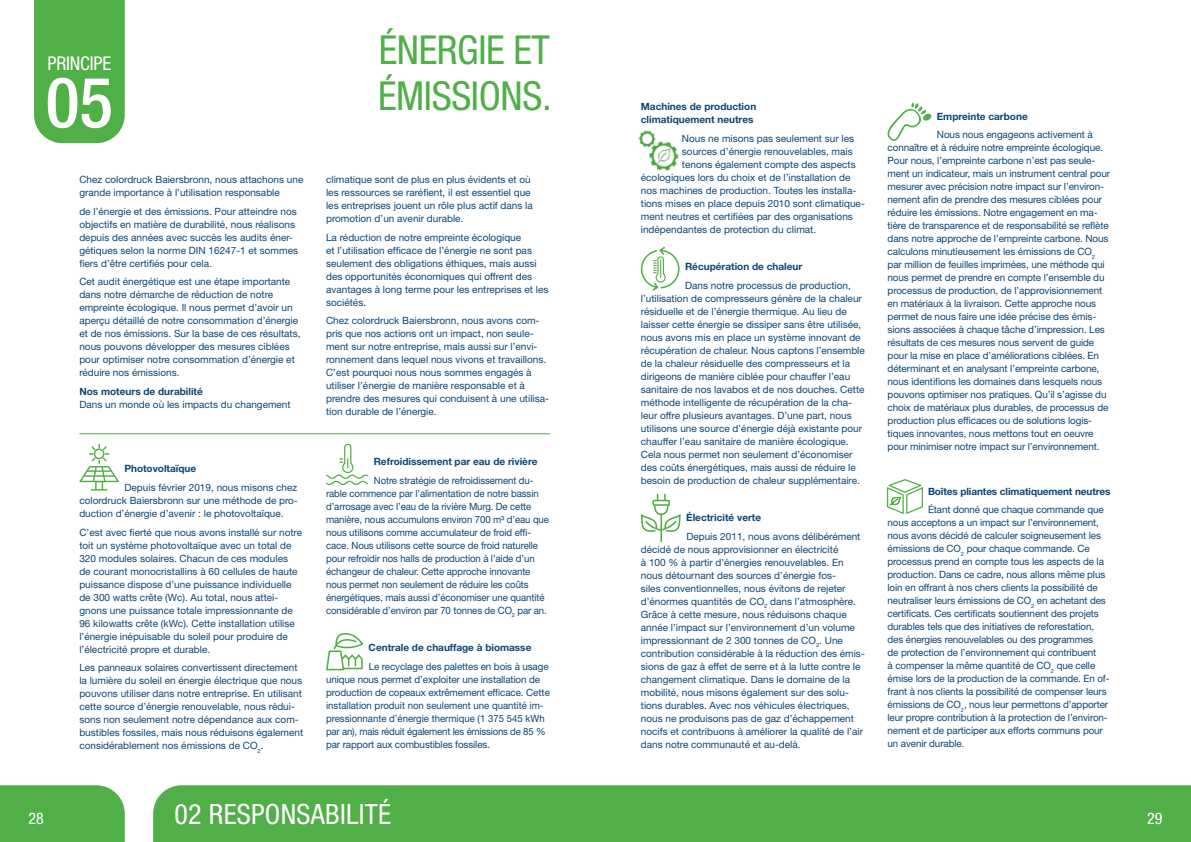
<style>
.page{position:relative;width:1191px;height:842px;background:#fff}
.page>*{position:absolute;margin:0;border:0;box-sizing:border-box;transform-origin:0 0}
.t1{font:500 condensed 70px "Helvetica Neue LT Std";color:#fff}
.t2{font:condensed 40px/46px "Helvetica Neue LT Std";letter-spacing:-.01em;color:#50af47}
.t3{font:condensed 28px "Helvetica Neue LT Std";letter-spacing:.01em;color:#fff}
.t4{font:condensed 19px "Helvetica Neue LT Std";letter-spacing:-.01em;color:#fff}
.t5{font:condensed 16px "Helvetica Neue LT Std";color:#fff}
.t6{font:10px/13px "Helvetica Neue LT Std";color:#0c4573}
.t7{font:10px/13px "Helvetica Neue LT Std";color:#0c4573;scale:.96 1}
.t8{font:700 10px/13px "Helvetica Neue LT Std";color:#0c4573}
</style>
<div class="page">
<div style="left:153px;top:785px;width:1038px;height:57px;background:#50af47"></div>
<div style="left:0;top:785px;width:125px;height:57px;background:#50af47"></div>
<svg style="left:79px;top:444px;width:40px;height:47px"></svg>
<svg style="left:326px;top:444px;width:42px;height:41px"></svg>
<svg style="left:326px;top:633px;width:37px;height:37px"></svg>
<svg style="left:641px;top:247px;width:38px;height:43px"></svg>
<svg style="left:641px;top:494px;width:40px;height:48px"></svg>
<svg style="left:887px;top:103px;width:45px;height:38px"></svg>
<svg style="left:886px;top:479px;width:37px;height:35px"></svg>
<img style="left:638px;top:130px;width:40px;height:40px">
<div style="left:34px;top:0;width:91px;height:143px;background:#50af47"></div>
<hr style="left:79px;top:433px;width:471px;height:1px;background:#50af47">
<h3 class="t4" style="left:47px;top:52px;width:65px">PRINCIPE</h3>
<h1 class="t1" style="left:46px;top:61px;width:69px">05</h1>
<p class="t6" style="left:79px;top:173px;width:225px">Chez colordruck Baiersbronn, nous attachons une grande importance à l’utilisation responsable</p>
<p class="t6" style="left:79px;top:204px;width:220px">de l’énergie et des émissions. Pour atteindre nos objectifs en matière de durabilité, nous réalisons depuis des années avec succès les audits éner&shy;gétiques selon la norme DIN 16247-1 et sommes fiers d’être certifiés pour cela.</p>
<p class="t6" style="left:79px;top:275px;width:222px">Cet audit énergétique est une étape importante dans notre démarche de réduction de notre empreinte écologique. Il nous permet d’avoir un aperçu détaillé de notre consommation d’énergie et de nos émissions. Sur la base de ces résultats, nous pouvons développer des mesures ciblées pour optimiser notre consommation d’énergie et réduire nos émissions.</p>
<p class="t8" style="left:79px;top:385px;width:125px">Nos moteurs de durabilité</p>
<p class="t6" style="left:79px;top:398px;width:213px">Dans un monde où les impacts du changement</p>
<p class="t8" style="left:124px;top:462px;width:73px">Photovoltaïque</p>
<p class="t6" style="left:79px;top:481px;width:220px;text-align:justify;text-indent:45px">Depuis février 2019, nous misons chez colordruck Baiersbronn sur une méthode de pro&shy;duction d’énergie d’avenir : le photovoltaïque.</p>
<p class="t6" style="left:79px;top:525px;width:224px">C’est avec fierté que nous avons installé sur notre toit un système photovoltaïque avec un total de 320 modules solaires. Chacun de ces modules<br>de courant monocristallins à 60 cellules de haute puissance dispose d’une puissance individuelle de 300 watts crête (Wc). Au total, nous attei&shy;gnons une puissance totale impressionnante de 96 kilowatts crête (kWc). Cette installation utilise l’énergie inépuisable du soleil pour produire de l’électricité propre et durable.</p>
<p class="t6" style="left:79px;top:661px;width:225px">Les panneaux solaires convertissent directement la lumière du soleil en énergie électrique que nous pouvons utiliser dans notre entreprise. En utilisant cette source d’énergie renouvelable, nous rédui&shy;sons non seulement notre dépendance aux com&shy;bustibles fossiles, mais nous réduisons également considérablement nos émissions de CO<sub>2</sub>.</p>
<h2 class="t2" style="left:378px;top:27px;width:175px">ÉNERGIE ET<br>ÉMISSIONS.</h2>
<p class="t6" style="left:326px;top:173px;width:208px">climatique sont de plus en plus évidents et où les ressources se raréfient, il est essentiel que les entreprises jouent un rôle plus actif dans la promotion d’un avenir durable.</p>
<p class="t6" style="left:326px;top:230px;width:224px">La réduction de notre empreinte écologique<br>et l’utilisation efficace de l’énergie ne sont pas seulement des obligations éthiques, mais aussi des opportunités économiques qui offrent des avantages à long terme pour les entreprises et les sociétés.</p>
<p class="t6" style="left:326px;top:314px;width:224px">Chez colordruck Baiersbronn, nous avons com&shy;pris que nos actions ont un impact, non seule&shy;ment sur notre entreprise, mais aussi sur l’envi&shy;ronnement dans lequel nous vivons et travaillons.<br>C’est pourquoi nous nous sommes engagés à utiliser l’énergie de manière responsable et à prendre des mesures qui conduisent à une utilisa&shy;tion durable de l’énergie.</p>
<p class="t8" style="left:374px;top:455px;width:165px">Refroidissement par eau de rivière</p>
<p class="t7" style="left:326px;top:474px;width:234px;text-indent:48px">Notre stratégie de refroidissement du&shy;rable commence par l’alimentation de notre bassin d’arrosage avec l’eau de la rivière Murg. De cette manière, nous accumulons environ 700 m³ d’eau que nous utilisons comme accumulateur de froid effi&shy;cace. Nous utilisons cette source de froid naturelle pour refroidir nos halls de production à l’aide d’un échangeur de chaleur. Cette approche innovante nous permet non seulement de réduire les coûts énergétiques, mais aussi d’économiser une quantité considérable d’environ par 70 tonnes de CO<sub>2</sub> par an.</p>
<p class="t8" style="left:368px;top:641px;width:164px">Centrale de chauffage à biomasse</p>
<p class="t6" style="left:326px;top:660px;width:225px;text-indent:43px">Le recyclage des palettes en bois à usage unique nous permet d’exploiter une installation de production de copeaux extrêmement efficace. Cette installation produit non seulement une quantité im&shy;pressionnante d’énergie thermique (1 375 545 kWh par an), mais réduit également les émissions de 85 % par rapport aux combustibles fossiles.</p>
<h3 class="t5" style="left:28px;top:809px;width:17px">28</h3>
<h3 class="t3" style="left:174px;top:797px;width:218px">02 RESPONSABILITÉ</h3>
<p class="t8" style="left:641px;top:100px;width:117px">Machines de production climatiquement neutres</p>
<p class="t6" style="left:682px;top:131px;width:174px">Nous ne misons pas seulement sur les</p>
<p class="t6" style="left:682px;top:144px;width:172px">sources d’énergie renouvelables, mais</p>
<p class="t6" style="left:682px;top:157px;width:175px">tenons également compte des aspects</p>
<p class="t6" style="left:641px;top:170px;width:211px">écologiques lors du choix et de l’installation de</p>
<p class="t6" style="left:641px;top:183px;width:217px">nos machines de production. Toutes les installa-</p>
<p class="t6" style="left:641px;top:196px;width:225px">tions mises en place depuis 2010 sont climatique-</p>
<p class="t6" style="left:641px;top:209px;width:213px">ment neutres et certifiées par des organisations</p>
<p class="t6" style="left:641px;top:222px;width:177px">indépendantes de protection du climat.</p>
<p class="t8" style="left:685px;top:260px;width:119px">Récupération de chaleur</p>
<p class="t6" style="left:641px;top:278px;width:225px;text-indent:44px">Dans notre processus de production, l’utilisation de compresseurs génère de la chaleur résiduelle et de l’énergie thermique. Au lieu de laisser cette énergie se dissiper sans être utilisée, nous avons mis en place un système innovant de récupération de chaleur. Nous captons l’ensemble de la chaleur résiduelle des compresseurs et la dirigeons de manière ciblée pour chauffer l’eau sanitaire de nos lavabos et de nos douches. Cette méthode intelligente de récupération de la cha&shy;leur offre plusieurs avantages. D’une part, nous utilisons une source d’énergie déjà existante pour chauffer l’eau sanitaire de manière écologique.<br>Cela nous permet non seulement d’économiser des coûts énergétiques, mais aussi de réduire le besoin de production de chaleur supplémentaire.</p>
<p class="t8" style="left:686px;top:511px;width:76px">Électricité verte</p>
<p class="t6" style="left:641px;top:529px;width:225px;text-indent:46px">Depuis 2011, nous avons délibérément décidé de nous approvisionner en électricité<br>à 100 % à partir d’énergies renouvelables. En nous détournant des sources d’énergie fos-<br>siles conventionnelles, nous évitons de rejeter d’énormes quantités de CO<sub>2</sub> dans l’atmosphère.<br>Grâce à cette mesure, nous réduisons chaque année l’impact sur l’environnement d’un volume impressionnant de 2 300 tonnes de CO<sub>2</sub>. Une contribution considérable à la réduction des émis&shy;sions de gaz à effet de serre et à la lutte contre le changement climatique. Dans le domaine de la mobilité, nous misons également sur des solu&shy;tions durables. Avec nos véhicules électriques, nous ne produisons pas de gaz d’échappement nocifs et contribuons à améliorer la qualité de l’air dans notre communauté et au-delà.</p>
<p class="t8" style="left:936px;top:109px;width:92px">Empreinte carbone</p>
<p class="t6" style="left:887px;top:128px;width:224px;text-indent:49px">Nous nous engageons activement à connaître et à réduire notre empreinte écologique.<br>Pour nous, l’empreinte carbone n’est pas seule&shy;ment un indicateur, mais un instrument central pour mesurer avec précision notre impact sur l’environ&shy;nement afin de prendre des mesures ciblées pour réduire les émissions. Notre engagement en ma&shy;tière de transparence et de responsabilité se reflète dans notre approche de l’empreinte carbone. Nous calculons minutieusement les émissions de CO<sub>2 </sub>par million de feuilles imprimées, une méthode qui nous permet de prendre en compte l’ensemble du processus de production, de l’approvisionnement en matériaux à la livraison. Cette approche nous permet de nous faire une idée précise des émis&shy;sions associées à chaque tâche d’impression. Les résultats de ces mesures nous servent de guide pour la mise en place d’améliorations ciblées. En déterminant et en analysant l’empreinte carbone, nous identifions les domaines dans lesquels nous pouvons optimiser nos pratiques. Qu’il s’agisse du choix de matériaux plus durables, de processus de production plus efficaces ou de solutions logis&shy;tiques innovantes, nous mettons tout en oeuvre pour minimiser notre impact sur l’environnement.</p>
<p class="t8" style="left:928px;top:484px;width:184px">Boîtes pliantes climatiquement neutres</p>
<p class="t6" style="left:887px;top:503px;width:223px;text-indent:40px">Étant donné que chaque commande que nous acceptons a un impact sur l’environnement, nous avons décidé de calculer soigneusement les émissions de CO<sub>2</sub> pour chaque commande. Ce processus prend en compte tous les aspects de la production. Dans ce cadre, nous allons même plus loin en offrant à nos chers clients la possibilité de neutraliser leurs émissions de CO<sub>2</sub> en achetant des certificats. Ces certificats soutiennent des projets durables tels que des initiatives de reforestation, des énergies renouvelables ou des programmes<br>de protection de l’environnement qui contribuent<br>à compenser la même quantité de CO<sub>2</sub> que celle émise lors de la production de la commande. En of&shy;frant à nos clients la possibilité de compenser leurs émissions de CO<sub>2</sub>, nous leur permettons d’apporter leur propre contribution à la protection de l’environ&shy;nement et de participer aux efforts communs pour un avenir durable.</p>
<h3 class="t5" style="left:1147px;top:809px;width:17px">29</h3>
</div>
